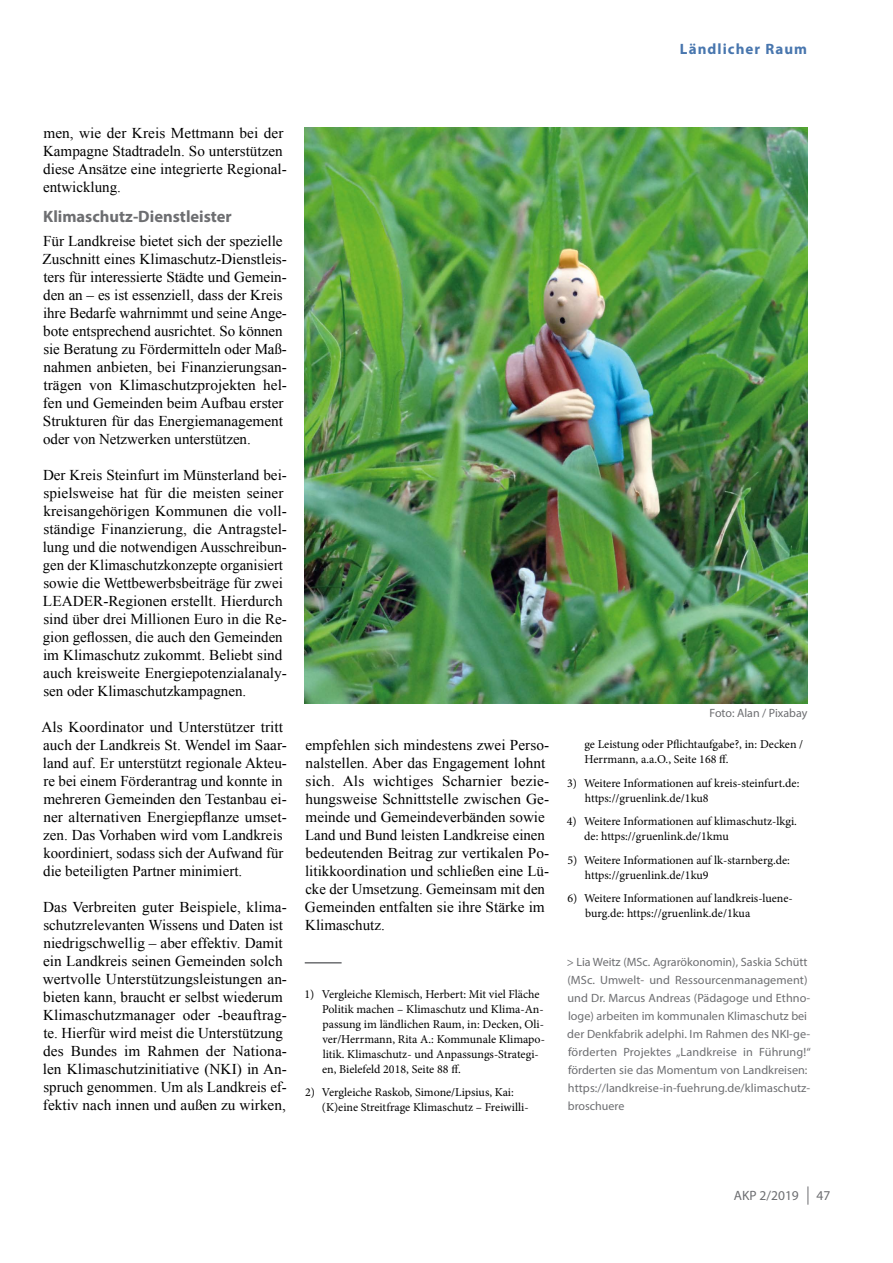
<style>
.page{position:relative;width:893px;height:1263px;background:#fff}
.page>*{position:absolute;margin:0;border:0;box-sizing:border-box;transform-origin:0 0}
.t1{font:700 16.5px "Myriad Pro";color:#6d6e71}
.t2{font:15px/18px "Times New Roman";color:#000}
.t3{font:700 15px "Myriad Pro";letter-spacing:.07em;color:#4876ae}
.t4{font:13.5px "Myriad Pro";color:#6d6e71}
.t5{font:12px/15px "Minion Pro";color:#000}
.t6{font:12px/18px "Myriad Pro";color:#6d6e71}
</style>
<div class="page">
<svg style="left:807px;top:1186px;width:1px;height:19px"></svg>
<hr style="left:305px;top:962px;width:37px;height:1px;background:#6d6e71">
<img style="left:305px;top:128px;width:503px;height:576px">
<p class="t3" style="left:680px;top:39px;width:129px">Ländlicher Raum</p>
<p class="t2" style="left:43px;top:123px;width:245px">men, wie der Kreis Mettmann bei der<br>Kampagne Stadtradeln. So unterstützen diese Ansätze eine integrierte Regional&shy;entwicklung.</p>
<p class="t1" style="left:43px;top:205px;width:190px">Klimaschutz-Dienstleister</p>
<p class="t2" style="left:43px;top:231px;width:246px">Für Landkreise bietet sich der spezielle Zuschnitt eines Klimaschutz-Dienstleis&shy;ters für interessierte Städte und Gemein&shy;den an – es ist essenziell, dass der Kreis ihre Bedarfe wahrnimmt und seine Ange&shy;bote entsprechend ausrichtet. So können sie Beratung zu Fördermitteln oder Maß&shy;nahmen anbieten, bei Finanzierungsan&shy;trägen von Klimaschutzprojekten hel&shy;fen und Gemeinden beim Aufbau erster Strukturen für das Energiemanagement oder von Netzwerken unterstützen.</p>
<p class="t2" style="left:43px;top:465px;width:246px">Der Kreis Steinfurt im Münsterland bei&shy;spielsweise hat für die meisten seiner kreisangehörigen Kommunen die voll&shy;ständige Finanzierung, die Antragstel&shy;lung und die notwendigen Ausschreibun&shy;gen der Klimaschutzkonzepte organisiert sowie die Wettbewerbsbeiträge für zwei LEADER-Regionen erstellt. Hierdurch sind über drei Millionen Euro in die Re&shy;gion geflossen, die auch den Gemeinden im Klimaschutz zukommt. Beliebt sind auch kreisweite Energiepotenzialanaly&shy;sen oder Klimaschutzkampagnen.</p>
<p class="t2" style="left:41px;top:717px;width:247px">Als Koordinator und Unterstützer tritt auch der Landkreis St. Wendel im Saar&shy;land auf. Er unterstützt regionale Akteu&shy;re bei einem Förderantrag und konnte in mehreren Gemeinden den Testanbau ei&shy;ner alternativen Energiepflanze umset&shy;zen. Das Vorhaben wird vom Landkreis koordiniert, sodass sich der Aufwand für die beteiligten Partner minimiert.</p>
<p class="t2" style="left:43px;top:897px;width:246px">Das Verbreiten guter Beispiele, klima&shy;schutzrelevanten Wissens und Daten ist niedrigschwellig – aber effektiv. Damit ein Landkreis seinen Gemeinden solch wertvolle Unterstützungsleistungen an&shy;bieten kann, braucht er selbst wiederum Klimaschutzmanager oder -beauftrag&shy;te. Hierfür wird meist die Unterstützung des Bundes im Rahmen der Nationa&shy;len Klimaschutzinitiative (NKI) in An&shy;spruch genommen. Um als Landkreis ef&shy;fektiv nach innen und außen zu wirken,</p>
<p class="t2" style="left:305px;top:735px;width:246px">empfehlen sich mindestens zwei Perso&shy;nalstellen. Aber das Engagement lohnt sich. Als wichtiges Scharnier bezie&shy;hungsweise Schnittstelle zwischen Ge&shy;meinde und Gemeindeverbänden sowie Land und Bund leisten Landkreise einen bedeutenden Beitrag zur vertikalen Po&shy;litikkoordination und schließen eine Lü&shy;cke der Umsetzung. Gemeinsam mit den Gemeinden entfalten sie ihre Stärke im Klimaschutz.</p>
<p class="t5" style="left:322px;top:986px;width:224px;text-indent:-18px">1) Vergleiche Klemisch, Herbert: Mit viel Fläche Politik machen – Klimaschutz und Klima-An&shy;passung im ländlichen Raum, in: Decken, Oli&shy;ver/Herrmann, Rita A.: Kommunale Klimapo&shy;litik. Klimaschutz- und Anpassungs-Strategi&shy;en, Bielefeld 2018, Seite 88 ff.</p>
<p class="t5" style="left:322px;top:1085px;width:208px;text-indent:-17px">2) Vergleiche Raskob, Simone/Lipsius, Kai: (K)eine Streitfrage Klimaschutz – Freiwilli-</p>
<p class="t6" style="left:710px;top:704px;width:99px">Foto: Alan / Pixabay</p>
<p class="t5" style="left:584px;top:737px;width:220px">ge Leistung oder Pflichtaufgabe?, in: Decken /<br>Herrmann, a.a.O., Seite 168 ff.</p>
<p class="t5" style="left:585px;top:776px;width:216px;text-indent:-18px">3) Weitere Informationen auf kreis-steinfurt.de: https://gruenlink.de/1ku8</p>
<p class="t5" style="left:584px;top:814px;width:214px;text-indent:-17px">4) Weitere Informationen auf klimaschutz-lkgi. de: https://gruenlink.de/1kmu</p>
<p class="t5" style="left:585px;top:853px;width:206px;text-indent:-18px">5) Weitere Informationen auf lk-starnberg.de: https://gruenlink.de/1ku9</p>
<p class="t5" style="left:585px;top:891px;width:209px;text-indent:-18px">6) Weitere Informationen auf landkreis-luene&shy;burg.de: https://gruenlink.de/1kua</p>
<p class="t6" style="left:567px;top:952px;width:245px">&gt; Lia Weitz (MSc. Agrarökonomin), Saskia Schütt (MSc. Umwelt- und Ressourcenmanagement) und Dr. Marcus Andreas (Pädagoge und Ethno&shy;loge) arbeiten im kommunalen Klimaschutz bei der Denkfabrik adelphi. Im Rahmen des NKI-ge&shy;förderten Projektes „Landkreise in Führung!“ förderten sie das Momentum von Landkreisen: https://landkreise-in-fuehrung.de/klimaschutz&shy;broschuere</p>
<p class="t4" style="left:734px;top:1187px;width:66px">AKP 2/2019</p>
<p class="t4" style="left:816px;top:1187px;width:15px">47</p>
</div>
